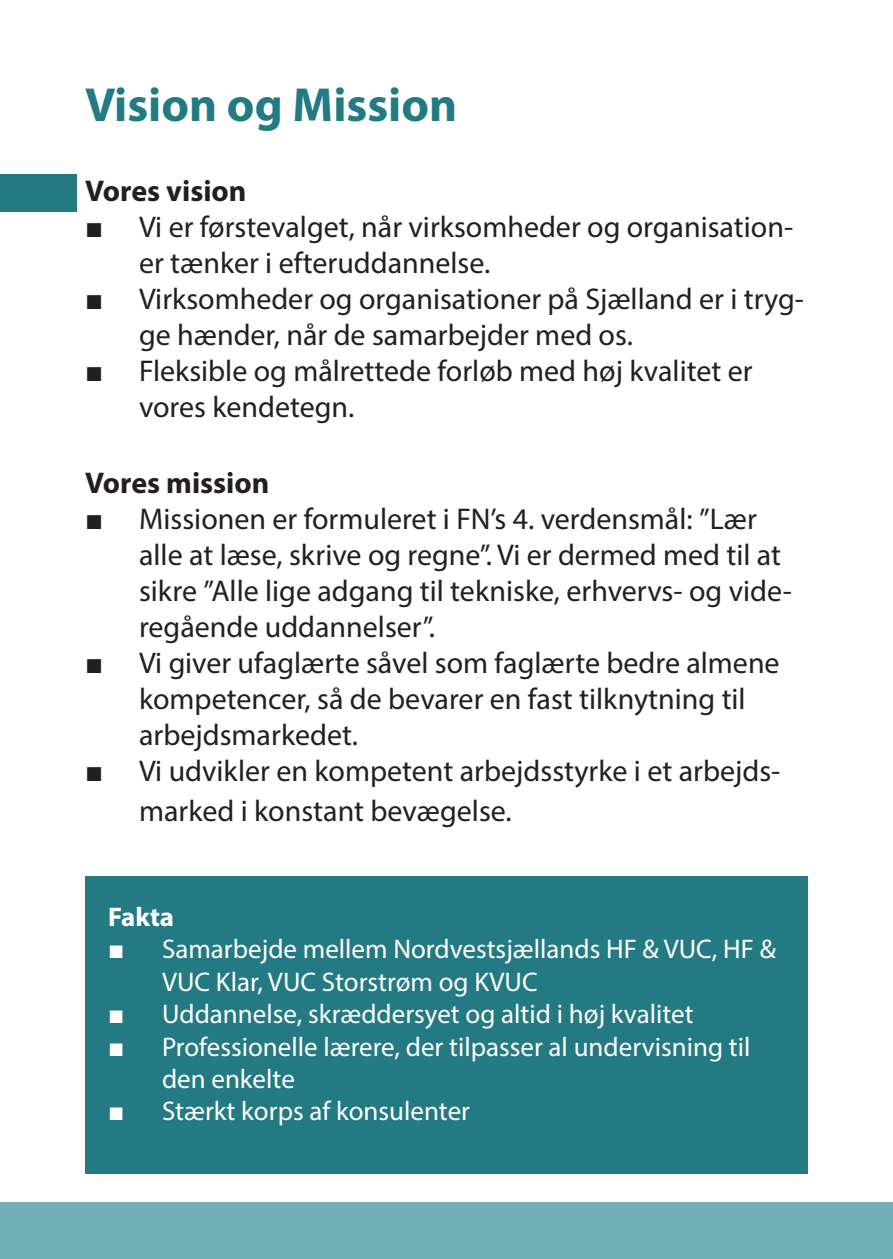
<style>
.page{position:relative;width:893px;height:1259px;background:#fff}
.page>*{position:absolute;margin:0;border:0;box-sizing:border-box;transform-origin:0 0}
.t1{font:700 48px "Myriad Pro";color:#247a82}
.t2{font:30px/36px "Myriad Pro";color:#231f20}
.t3{font:700 30px "Myriad Pro";color:#231f20}
.t4{font:27px/32.4px "Myriad Pro";color:#fff}
.t5{font:700 27px "Myriad Pro";color:#fff}
.s1{font-family:"Arial"}
</style>
<div class="page">
<div style="left:0;top:1202px;width:893px;height:57px;background:#71b0b9"></div>
<div style="left:0;top:174px;width:77px;height:38px;background:#247a82"></div>
<div style="left:85px;top:876px;width:723px;height:298px;background:#247a82"></div>
<p class="t1" style="left:85px;top:74px;width:374px">Vision og Mission</p>
<p class="t3" style="left:85px;top:172px;width:163px">Vores vision</p>
<p class="t2" style="left:139px;top:209px;width:656px;text-indent:-54px"><span class="s1">■</span> Vi er førstevalget, når virksomheder og organisation&shy;er tænker i efteruddannelse.</p>
<p class="t2" style="left:139px;top:281px;width:666px;text-indent:-54px"><span class="s1">■</span> Virksomheder og organisationer på Sjælland er i tryg&shy;ge hænder, når de samarbejder med os.</p>
<p class="t2" style="left:139px;top:353px;width:615px;text-indent:-54px"><span class="s1">■</span> Fleksible og målrettede forløb med høj kvalitet er vores kendetegn.</p>
<p class="t3" style="left:85px;top:463px;width:186px">Vores mission</p>
<p class="t2" style="left:139px;top:500px;width:655px;text-indent:-54px"><span class="s1">■</span> Missionen er formuleret i FN’s 4. verdensmål: ”Lær alle at læse, skrive og regne”. Vi er dermed med til at sikre ”Alle lige adgang til tekniske, erhvervs- og vide&shy;regående uddannelser”.</p>
<p class="t2" style="left:139px;top:644px;width:642px;text-indent:-54px"><span class="s1">■</span> Vi giver ufaglærte såvel som faglærte bedre almene kompetencer, så de bevarer en fast tilknytning til arbejdsmarkedet.</p>
<p class="t2" style="left:139px;top:750px;width:643px;line-height:39.6px;text-indent:-54px"><span class="s1">■</span> Vi udvikler en kompetent arbejdsstyrke i et arbejds&shy;marked i konstant bevægelse.</p>
<p class="t5" style="left:108px;top:899px;width:68px">Fakta</p>
<p class="t4" style="left:162px;top:932px;width:615px;text-indent:-54px"><span class="s1">■</span> Samarbejde mellem Nordvestsjællands HF &amp; VUC, HF &amp;<br>VUC Klar, VUC Storstrøm og KVUC</p>
<p class="t4" style="left:108px;top:997px;width:587px"><span class="s1">■</span> Uddannelse, skræddersyet og altid i høj kvalitet</p>
<p class="t4" style="left:162px;top:1030px;width:590px;text-indent:-54px"><span class="s1">■</span> Professionelle lærere, der tilpasser al undervisning til den enkelte</p>
<p class="t4" style="left:108px;top:1094px;width:364px"><span class="s1">■</span> Stærkt korps af konsulenter</p>
</div>
